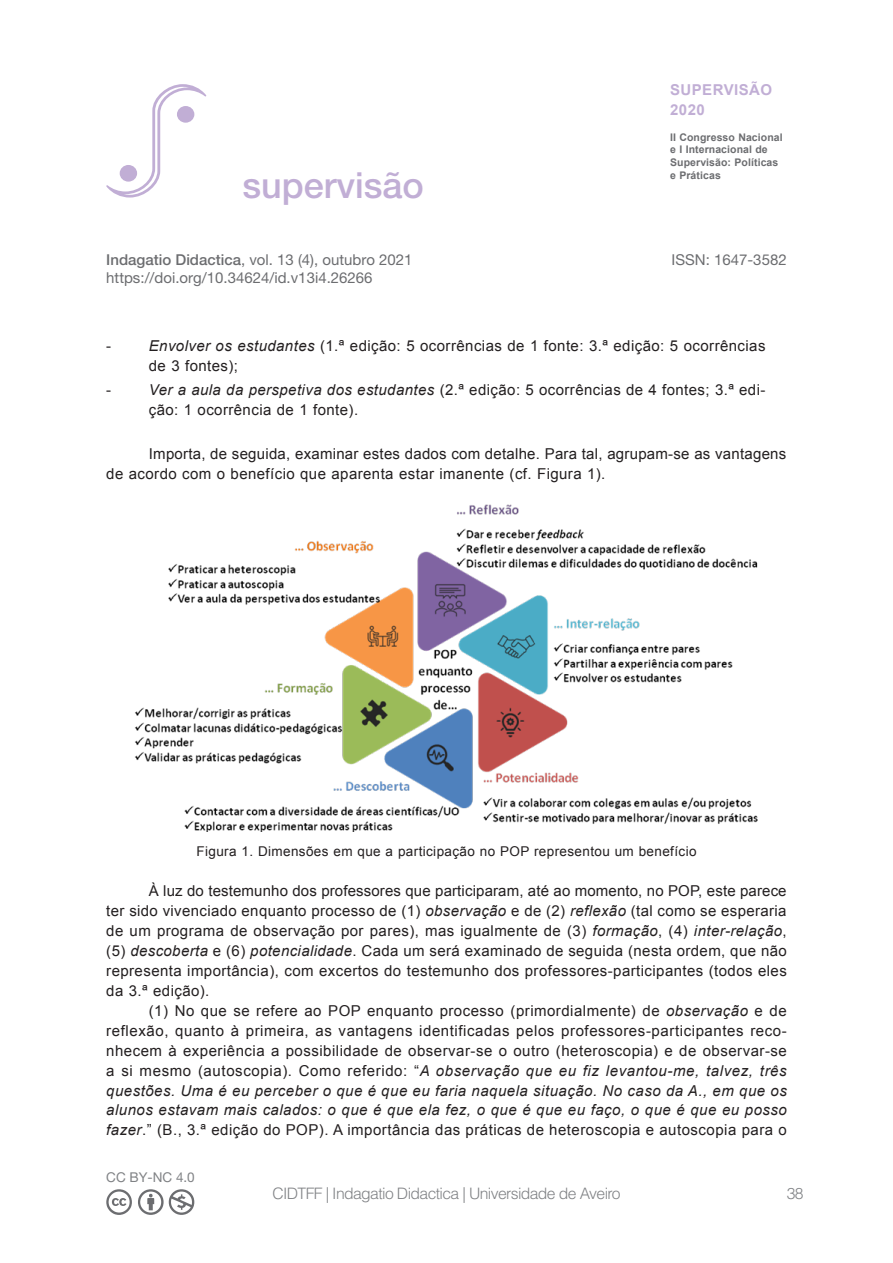
<style>
.page{position:relative;width:893px;height:1263px;background:#fff}
.page>*{position:absolute;margin:0;border:0;box-sizing:border-box;transform-origin:0 0}
.t1{font:500 36px "Helvetica Neue LT Pro";color:#c1aed5}
.t2{font:300 15.75px "Helvetica LT Std";letter-spacing:-.04em;color:#808285}
.Paragrafo{font:15px/20px "Arial";letter-spacing:.03em;color:#231f20}
.t3{font:15px/18px "Helvetica Neue LT Pro";color:#6c6d70}
.t4{font:700 15px/19.5px "Arial";letter-spacing:.03em;color:#c1aed5}
.Legenda{font:13.5px "Arial";letter-spacing:.03em;color:#231f20}
.t5{font:13.5px "Helvetica Neue LT Pro";color:#808285}
.t6{font:700 10.5px/12.6px "Arial";letter-spacing:.01em;color:#6c6d70}
.s1{font-weight:500}
.s2{font-style:italic}
</style>
<div class="page">
<svg style="left:106px;top:84px;width:100px;height:114px"></svg>
<svg style="left:106px;top:1189px;width:26px;height:26px"></svg>
<svg style="left:138px;top:1189px;width:56px;height:26px"></svg>
<img style="left:135px;top:504px;width:623px;height:328px">
<h1 class="t1" style="left:242px;top:163px;width:183px">supervisão</h1>
<p class="t3" style="left:106px;top:250px;width:308px"><span class="s1">Indagatio Didactica</span>, vol. 13 (4), outubro 2021 https://doi.org/10.34624/id.v13i4.26266</p>
<p class="t4" style="left:670px;top:81px;width:103px">SUPERVISÃO<br>2020</p>
<p class="t6" style="left:670px;top:131px;width:114px">II Congresso Nacional e I Internacional de<br>Supervisão: Políticas e Práticas</p>
<p class="t3" style="left:672px;top:250px;width:117px">ISSN: 1647-3582</p>
<p class="Paragrafo" style="left:106px;top:336px;width:6px">-</p>
<p class="Paragrafo" style="left:149px;top:336px;width:618px"><span class="s2">Envolver os estudantes</span> (1.ª edição: 5 ocorrências de 1 fonte: 3.ª edição: 5 ocorrências de 3 fontes);</p>
<p class="Paragrafo" style="left:106px;top:380px;width:6px">-</p>
<p class="Paragrafo" style="left:149px;top:380px;width:618px"><span class="s2">Ver a aula da perspetiva dos estudantes</span> (2.ª edição: 5 ocorrências de 4 fontes; 3.ª edi&shy;ção: 1 ocorrência de 1 fonte).</p>
<p class="Paragrafo" style="left:106px;top:444px;width:682px;text-indent:43px">Importa, de seguida, examinar estes dados com detalhe. Para tal, agrupam-se as vantagens de acordo com o benefício que aparenta estar imanente (cf. Figura 1).</p>
<p class="Legenda" style="left:197px;top:843px;width:501px">Figura 1. Dimensões em que a participação no POP representou um benefício</p>
<p class="Paragrafo" style="left:106px;top:881px;width:682px;text-align:justify;text-indent:43px">À luz do testemunho dos professores que participaram, até ao momento, no POP, este parece ter sido vivenciado enquanto processo de (1) <span class="s2">observação</span> e de (2) <span class="s2">reflexão</span> (tal como se esperaria de um programa de observação por pares), mas igualmente de (3) <span class="s2">formação</span>, (4) <span class="s2">inter-relação</span>, (5) <span class="s2">descoberta</span> e (6) <span class="s2">potencialidade</span>. Cada um será examinado de seguida (nesta ordem, que não representa importância), com excertos do testemunho dos professores-participantes (todos eles da 3.ª edição).</p>
<p class="Paragrafo" style="left:106px;top:1001px;width:682px;text-align:justify;text-indent:43px">(1) No que se refere ao POP enquanto processo (primordialmente) de <span class="s2">observação</span> e de reflexão, quanto à primeira, as vantagens identificadas pelos professores-participantes reco&shy;nhecem à experiência a possibilidade de observar-se o outro (heteroscopia) e de observar-se a si mesmo (autoscopia). Como referido: “<span class="s2">A observação que eu fiz levantou-me, talvez, três questões. Uma é eu perceber o que é que eu faria naquela situação. No caso da A., em que os alunos estavam mais calados: o que é que ela fez, o que é que eu faço, o que é que eu posso fazer</span>.” (B., 3.ª edição do POP). A importância das práticas de heteroscopia e autoscopia para o</p>
<p class="t5" style="left:106px;top:1169px;width:90px">CC BY-NC 4.0</p>
<p class="t2" style="left:272px;top:1184px;width:350px">CIDTFF | Indagatio Didactica | Universidade de Aveiro</p>
<p class="t2" style="left:787px;top:1184px;width:18px">38</p>
</div>
